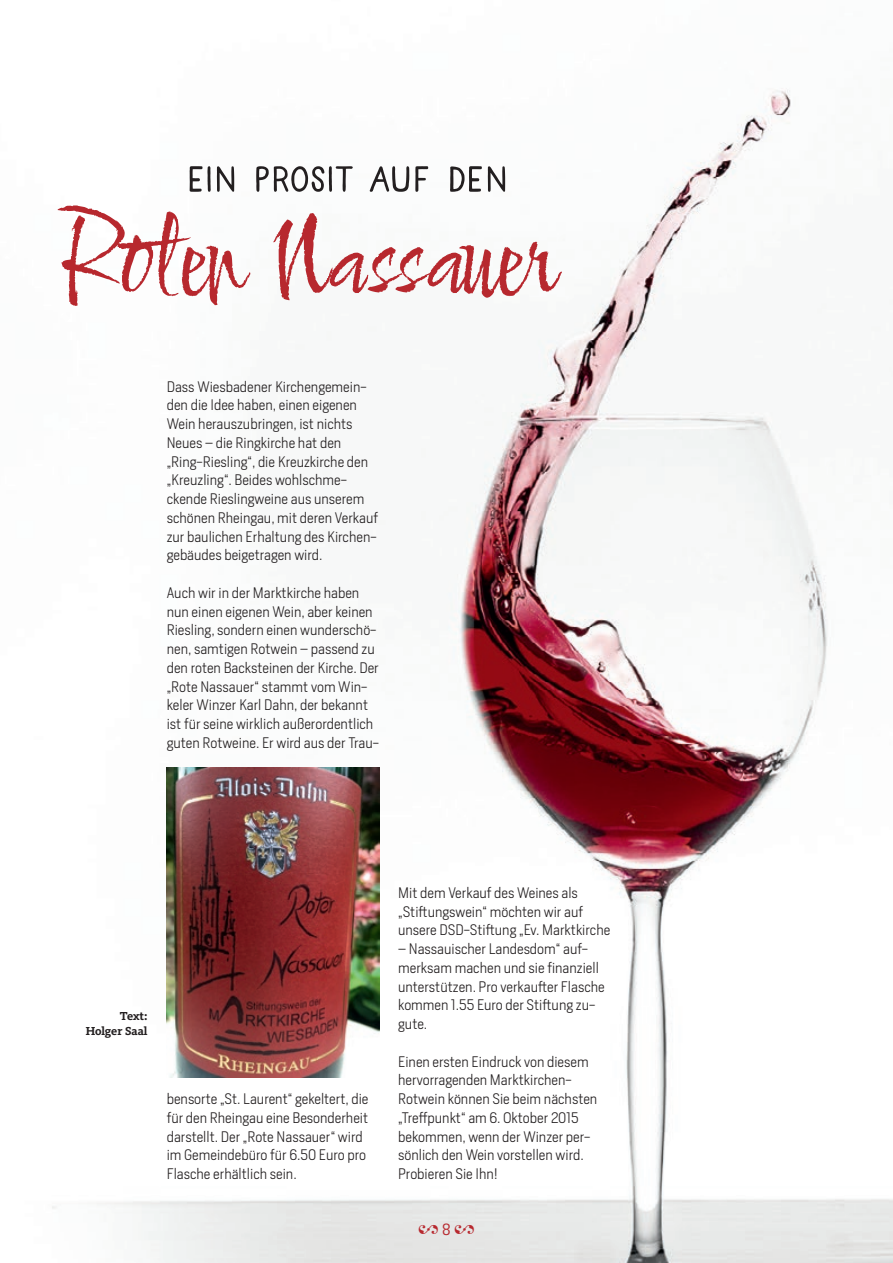
<style>
.page{position:relative;width:893px;height:1263px;background:#fff}
.page>*{position:absolute;margin:0;border:0;box-sizing:border-box;transform-origin:0 0}
.t1{font:117px "Comforter Brush Pro";color:#b7282e}
.t2{font:51px "Grayling";letter-spacing:-.02em;color:#231f20}
.t3{font:18px "Adobe Garamond Pro";color:#b7282e}
.t4{font:300 14.25px/18.8px "Heron Sans";color:#231f20}
.t5{font:700 12px/15px "Kievit Slab";letter-spacing:-.01em;color:#231f20;text-align:right}
.s1{font-family:"Conduit ITC Std";font-weight:300}
</style>
<div class="page">
<img style="left:52px;top:90px;width:841px;height:1173px">
<img style="left:167px;top:767px;width:212px;height:310px">
<h2 class="t2" style="left:190px;top:159px;width:316px">ein prosit auf den</h2>
<h1 class="t1" style="left:57px;top:189px;width:498px">Roten Nassauer</h1>
<p class="t4" style="left:167px;top:377px;width:213px">Dass Wiesbadener Kirchengemein&shy;den die Idee haben, einen eigenen Wein herauszubringen, ist nichts Neues – die Ringkirche hat den „Ring-Riesling“, die Kreuzkirche den „Kreuzling“. Beides wohlschme&shy;ckende Rieslingweine aus unserem schönen Rheingau, mit deren Verkauf zur baulichen Erhaltung des Kirchen&shy;gebäudes beigetragen wird.</p>
<p class="t4" style="left:167px;top:583px;width:214px">Auch wir in der Marktkirche haben nun einen eigenen Wein, aber keinen Riesling, sondern einen wunderschö&shy;nen, samtigen Rotwein – passend zu den roten Backsteinen der Kirche. Der „Rote Nassauer“ stammt vom Win&shy;keler Winzer Karl Dahn, der bekannt ist für seine wirklich außerordentlich guten Rotweine. Er wird aus der Trau-</p>
<p class="t5" style="left:86px;top:1008px;width:63px">Text:<br>Holger Saal</p>
<p class="t4" style="left:167px;top:1089px;width:203px">bensorte „St. Laurent“ gekeltert, die für den Rheingau eine Besonderheit darstellt. Der „Rote Nassauer“ wird im Gemeindebüro für 6.50 Euro pro Flasche erhältlich sein.</p>
<p class="t4" style="left:398px;top:883px;width:214px">Mit dem Verkauf des Weines als „Stiftungswein“ möchten wir auf unsere DSD-Stiftung „Ev. Marktkirche</p>
<p class="t4" style="left:398px;top:939px;width:208px">– Nassauischer Landesdom“ auf&shy;merksam machen und sie finanziell unterstützen. Pro verkaufter Flasche kommen 1.55 Euro der Stiftung zu&shy;gute.</p>
<p class="t4" style="left:398px;top:1052px;width:201px">Einen ersten Eindruck von diesem hervorragenden Marktkirchen-<br>Rotwein können Sie beim nächsten „Treffpunkt“ am 6. Oktober 2015 bekommen, wenn der Winzer per&shy;sönlich den Wein vorstellen wird.<br>Probieren Sie Ihn!</p>
<p class="t3" style="left:418px;top:1219px;width:58px">2 <span class="s1">8</span> 2</p>
</div>
